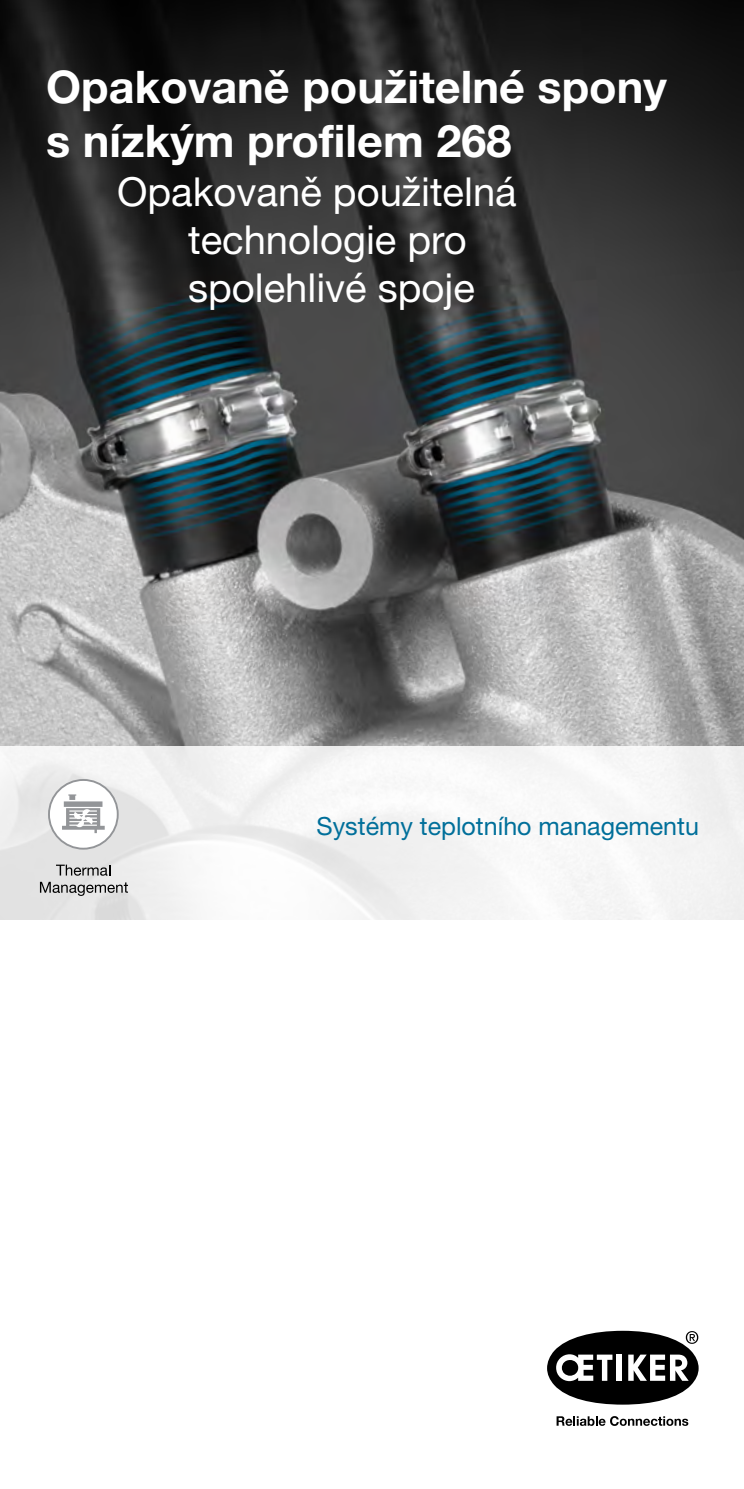
<style>
.page{position:relative;width:744px;height:1489px;background:#fff}
.page>*{position:absolute;margin:0;border:0;box-sizing:border-box;transform-origin:0 0}
.t1{font:700 45px/54px "Helvetica Neue LT Pro";color:#fff}
.t2{font:40px/48px "Helvetica Neue LT Pro";color:#fff}
.t3{font:25px "Helvetica Neue LT Pro";color:#006f9a}
</style>
<div class="page">
<img style="left:0;top:0;width:743px;height:746px">
<svg style="left:547px;top:1330px;width:151px;height:74px"></svg>
<svg style="left:556px;top:1416px;width:132px;height:10px"></svg>
<div style="left:0;top:746px;width:743px;height:173px;background:linear-gradient(to right,#ededed,#f9f9f9)"></div>
<svg style="left:48px;top:779px;width:71px;height:70px"></svg>
<svg style="left:56px;top:864px;width:54px;height:11px"></svg>
<svg style="left:40px;top:882px;width:88px;height:14px"></svg>
<p class="t1" style="left:46px;top:59px;width:622px">Opakovaně použitelné spony s nízkým profilem 268</p>
<p class="t2" style="left:188px;top:166px;width:330px;text-indent:-71px">Opakovaně použitelná technologie pro spolehlivé spoje</p>
<p class="t3" style="left:316px;top:810px;width:384px">Systémy teplotního managementu</p>
</div>
